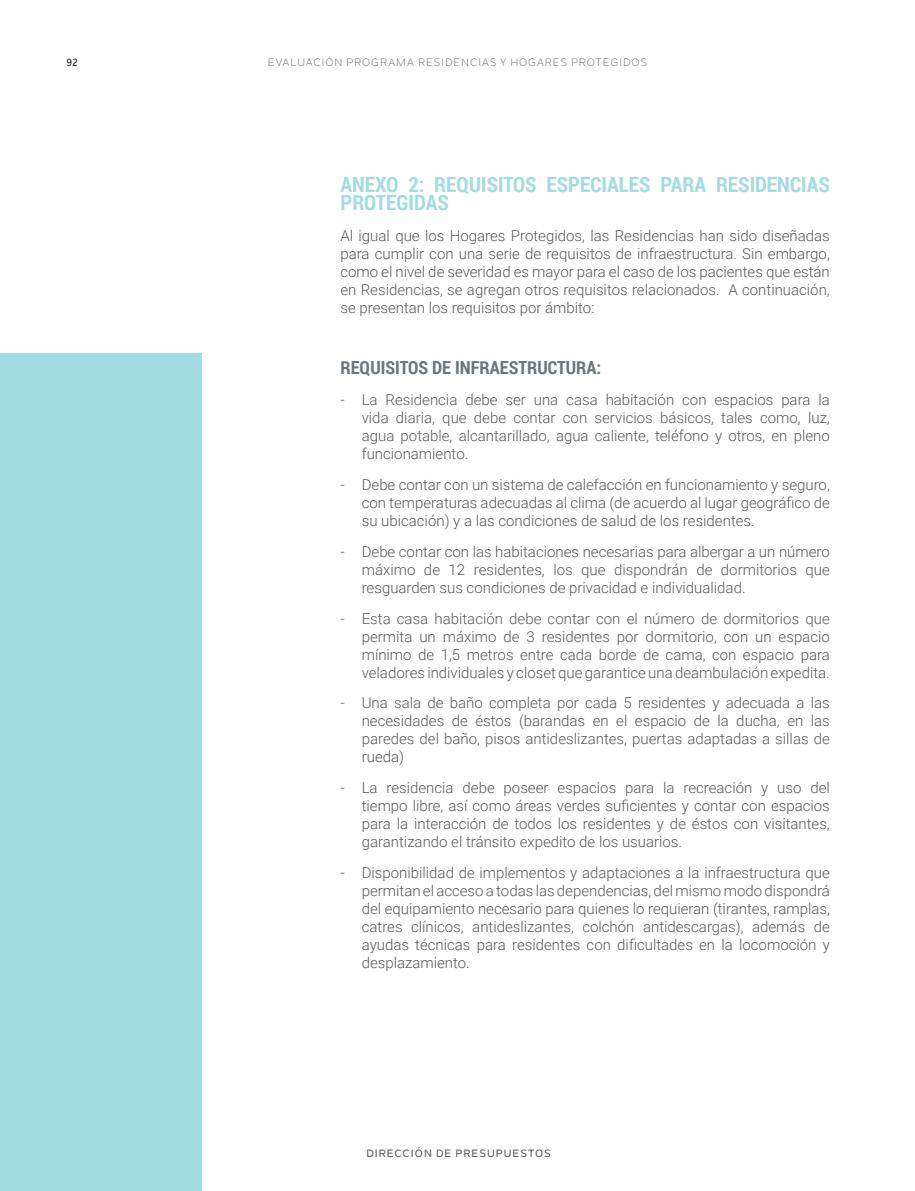
<style>
.page{position:relative;width:915px;height:1191px;background:#fff}
.page>*{position:absolute;margin:0;border:0;box-sizing:border-box;transform-origin:0 0}
.titulo{font:700 21px/18px "Roboto Condensed";color:#a3dbe2}
.subtitulo{font:700 18px "Roboto Condensed";color:#6a767a}
.TEXTO{font:300 15px/18px "Roboto";color:#57585a;text-align:justify}
.t1{font:10.5px "Nolan Next";letter-spacing:.1em;color:#57585a}
.t2{font:500 10.5px "Nolan Next";letter-spacing:.1em;color:#57585a}
.t3{font:500 10.5px "Nolan Next";color:#231f20}
</style>
<div class="page">
<div style="left:0;top:353px;width:202px;height:838px;background:#a3dbe2"></div>
<p class="t3" style="left:66px;top:56px;width:13px">92</p>
<p class="t1" style="left:268px;top:56px;width:380px">EVALUACIÓN PROGRAMA RESIDENCIAS Y HOGARES PROTEGIDOS</p>
<p class="titulo" style="left:340px;top:175px;width:491px">ANEXO 2: REQUISITOS ESPECIALES PARA RESIDENCIAS<br>PROTEGIDAS</p>
<p class="TEXTO" style="left:340px;top:226px;width:490px">Al igual que los Hogares Protegidos, las Residencias han sido diseñadas para cumplir con una serie de requisitos de infraestructura. Sin embargo, como el nivel de severidad es mayor para el caso de los pacientes que están en Residencias, se agregan otros requisitos relacionados. A continuación, se presentan los requisitos por ámbito:</p>
<p class="subtitulo" style="left:340px;top:355px;width:262px">REQUISITOS DE INFRAESTRUCTURA:</p>
<p class="TEXTO" style="left:361px;top:390px;width:469px;text-indent:-21px">- La Residencia debe ser una casa habitación con espacios para la vida diaria, que debe contar con servicios básicos, tales como, luz, agua potable, alcantarillado, agua caliente, teléfono y otros, en pleno funcionamiento.</p>
<p class="TEXTO" style="left:361px;top:475px;width:469px;text-indent:-21px">- Debe contar con un sistema de calefacción en funcionamiento y seguro, con temperaturas adecuadas al clima (de acuerdo al lugar geográfico de su ubicación) y a las condiciones de salud de los residentes.</p>
<p class="TEXTO" style="left:361px;top:542px;width:469px;text-indent:-21px">- Debe contar con las habitaciones necesarias para albergar a un número máximo de 12 residentes, los que dispondrán de dormitorios que resguarden sus condiciones de privacidad e individualidad.</p>
<p class="TEXTO" style="left:361px;top:608px;width:469px;text-indent:-21px">- Esta casa habitación debe contar con el número de dormitorios que permita un máximo de 3 residentes por dormitorio, con un espacio mínimo de 1,5 metros entre cada borde de cama, con espacio para veladores individuales y closet que garantice una deambulación expedita.</p>
<p class="TEXTO" style="left:361px;top:693px;width:469px;text-indent:-21px">- Una sala de baño completa por cada 5 residentes y adecuada a las necesidades de éstos (barandas en el espacio de la ducha, en las paredes del baño, pisos antideslizantes, puertas adaptadas a sillas de rueda)</p>
<p class="TEXTO" style="left:361px;top:778px;width:469px;text-indent:-21px">- La residencia debe poseer espacios para la recreación y uso del tiempo libre, así como áreas verdes suficientes y contar con espacios para la interacción de todos los residentes y de éstos con visitantes, garantizando el tránsito expedito de los usuarios.</p>
<p class="TEXTO" style="left:361px;top:863px;width:469px;text-indent:-21px">- Disponibilidad de implementos y adaptaciones a la infraestructura que permitan el acceso a todas las dependencias, del mismo modo dispondrá del equipamiento necesario para quienes lo requieran (tirantes, ramplas, catres clínicos, antideslizantes, colchón antidescargas), además de ayudas técnicas para residentes con dificultades en la locomoción y desplazamiento.</p>
<p class="t2" style="left:366px;top:1147px;width:186px">DIRECCIÓN DE PRESUPUESTOS</p>
</div>
